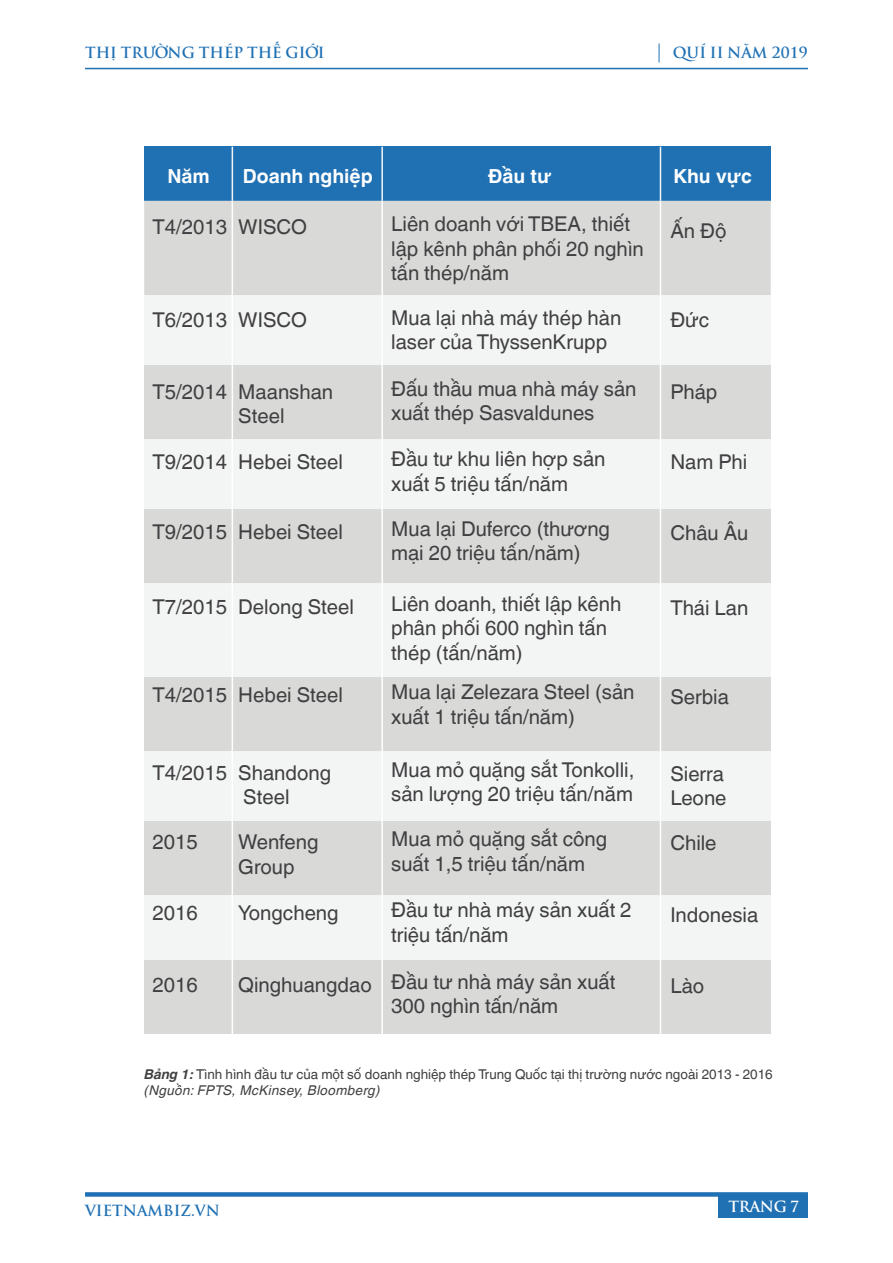
<style>
.page{position:relative;width:893px;height:1263px;background:#fff}
.page>*{position:absolute;margin:0;border:0;box-sizing:border-box;transform-origin:0 0}
.t1{font:20.4px/24.5px "Helvetica World";color:#413f41}
.t2{font:700 19.35px "Helvetica World";color:#fff}
.t3{font:15px "UTM Trajan Pro Bold";color:#2071b4}
.t4{font:15px "UTM Trajan Pro Bold";letter-spacing:-.025em;color:#fff}
.t5{font:13.5px/16.2px "Helvetica World";color:#413f41}
.s1{font-weight:700;font-style:italic}
.s2{font-style:italic}
</style>
<div class="page">
<hr style="left:85px;top:68px;width:723px;height:1px;background:#2071b4">
<div style="left:85px;top:1192px;width:723px;height:5px;background:#2071b4"></div>
<div style="left:719px;top:1194px;width:89px;height:23px;background:#2071b4"></div>
<svg style="left:659px;top:44px;width:1px;height:19px"></svg>
<div style="left:144px;top:147px;width:627px;height:54px;background:#2071b4"></div>
<div style="left:144px;top:201px;width:627px;height:94px;background:#d9d9d8"></div>
<div style="left:144px;top:295px;width:627px;height:70px;background:#f3f5f5"></div>
<div style="left:144px;top:439px;width:627px;height:70px;background:#f3f5f5"></div>
<div style="left:144px;top:751px;width:627px;height:70px;background:#f3f5f5"></div>
<div style="left:144px;top:894px;width:627px;height:70px;background:#f3f5f5"></div>
<div style="left:144px;top:583px;width:627px;height:94px;background:#f3f5f5"></div>
<div style="left:144px;top:365px;width:627px;height:74px;background:#d9d9d8"></div>
<div style="left:144px;top:509px;width:627px;height:74px;background:#d9d9d8"></div>
<div style="left:144px;top:677px;width:627px;height:74px;background:#d9d9d8"></div>
<div style="left:144px;top:821px;width:627px;height:73px;background:#d9d9d8"></div>
<div style="left:144px;top:960px;width:627px;height:74px;background:#d9d9d8"></div>
<hr style="left:232px;top:147px;width:1px;height:54px;background:#f3f5f5">
<hr style="left:381px;top:147px;width:2px;height:54px;background:#f3f5f5">
<hr style="left:660px;top:147px;width:1px;height:54px;background:#f3f5f5">
<hr style="left:232px;top:201px;width:1px;height:833px;background:#fff">
<hr style="left:381px;top:201px;width:2px;height:833px;background:#fff">
<hr style="left:660px;top:201px;width:1px;height:833px;background:#fff">
<p class="t3" style="left:85px;top:41px;width:241px">THỊ TRƯỜNG THÉP THẾ GIỚI</p>
<p class="t3" style="left:673px;top:41px;width:136px">QUÍ II NĂM 2019</p>
<p class="t2" style="left:167px;top:165px;width:44px">Năm</p>
<p class="t2" style="left:243px;top:165px;width:131px">Doanh nghiệp</p>
<p class="t2" style="left:488px;top:165px;width:65px">Đầu tư</p>
<p class="t2" style="left:673px;top:165px;width:80px">Khu vực</p>
<p class="t1" style="left:152px;top:215px;width:156px">T4/2013 WISCO</p>
<p class="t1" style="left:670px;top:218px;width:58px">Ấn Độ</p>
<p class="t1" style="left:391px;top:212px;width:254px">Liên doanh với TBEA, thiết lập kênh phân phối 20 nghìn tấn thép/năm</p>
<p class="t1" style="left:152px;top:308px;width:156px">T6/2013 WISCO</p>
<p class="t1" style="left:391px;top:305px;width:232px">Mua lại nhà máy thép hàn</p>
<p class="t1" style="left:670px;top:308px;width:40px">Đức</p>
<p class="t1" style="left:391px;top:330px;width:217px">laser của ThyssenKrupp</p>
<p class="t1" style="left:152px;top:379px;width:76px">T5/2014</p>
<p class="t1" style="left:391px;top:376px;width:247px">Đấu thầu mua nhà máy sản xuất thép Sasvaldunes</p>
<p class="t1" style="left:391px;top:447px;width:216px">Đầu tư khu liên hợp sản xuất 5 triệu tấn/năm</p>
<p class="t1" style="left:391px;top:516px;width:220px">Mua lại Duferco (thương mại 20 triệu tấn/năm)</p>
<p class="t1" style="left:670px;top:379px;width:49px">Pháp</p>
<p class="t1" style="left:238px;top:379px;width:96px">Maanshan<br>Steel</p>
<p class="t1" style="left:238px;top:450px;width:106px">Hebei Steel</p>
<p class="t1" style="left:152px;top:450px;width:76px">T9/2014</p>
<p class="t1" style="left:670px;top:450px;width:78px">Nam Phi</p>
<p class="t1" style="left:670px;top:521px;width:80px">Châu Âu</p>
<p class="t1" style="left:238px;top:519px;width:106px">Hebei Steel</p>
<p class="t1" style="left:152px;top:519px;width:76px">T9/2015</p>
<p class="t1" style="left:152px;top:594px;width:203px">T7/2015 Delong Steel</p>
<p class="t1" style="left:391px;top:592px;width:232px">Liên doanh, thiết lập kênh</p>
<p class="t1" style="left:670px;top:596px;width:80px">Thái Lan</p>
<p class="t1" style="left:391px;top:616px;width:217px">phân phối 600 nghìn tấn thép (tấn/năm)</p>
<p class="t1" style="left:152px;top:683px;width:192px">T4/2015 Hebei Steel</p>
<p class="t1" style="left:391px;top:680px;width:245px">Mua lại Zelezara Steel (sản</p>
<p class="t1" style="left:670px;top:684px;width:60px">Serbia</p>
<p class="t1" style="left:391px;top:705px;width:185px">xuất 1 triệu tấn/năm)</p>
<p class="t1" style="left:391px;top:757px;width:245px">Mua mỏ quặng sắt Tonkolli, sản lượng 20 triệu tấn/năm</p>
<p class="t1" style="left:243px;top:760px;width:89px;text-indent:-91px">T4/2015 Shandong<br>Steel</p>
<p class="t1" style="left:670px;top:762px;width:58px">Sierra<br>Leone</p>
<p class="t1" style="left:152px;top:830px;width:47px">2015</p>
<p class="t1" style="left:238px;top:830px;width:82px">Wenfeng<br>Group</p>
<p class="t1" style="left:391px;top:827px;width:217px">Mua mỏ quặng sắt công</p>
<p class="t1" style="left:670px;top:831px;width:48px">Chile</p>
<p class="t1" style="left:391px;top:851px;width:195px">suất 1,5 triệu tấn/năm</p>
<p class="t1" style="left:152px;top:901px;width:47px">2016</p>
<p class="t1" style="left:238px;top:901px;width:102px">Yongcheng</p>
<p class="t1" style="left:391px;top:898px;width:242px">Đầu tư nhà máy sản xuất 2</p>
<p class="t1" style="left:670px;top:902px;width:89px">Indonesia</p>
<p class="t1" style="left:391px;top:923px;width:119px">triệu tấn/năm</p>
<p class="t1" style="left:152px;top:972px;width:47px">2016</p>
<p class="t1" style="left:238px;top:969px;width:379px">Qinghuangdao Đầu tư nhà máy sản xuất</p>
<p class="t1" style="left:670px;top:973px;width:35px">Lào</p>
<p class="t1" style="left:391px;top:994px;width:168px">300 nghìn tấn/năm</p>
<p class="t5" style="left:144px;top:1066px;width:630px"><span class="s1">Bảng 1:</span> Tình hình đầu tư của một số doanh nghiệp thép Trung Quốc tại thị trường nước ngoài 2013 - 2016 <span class="s2">(Nguồn: FPTS, McKinsey, Bloomberg)</span></p>
<p class="t3" style="left:85px;top:1198px;width:136px">VIETNAMBIZ.VN</p>
<p class="t4" style="left:729px;top:1195px;width:72px">TRANG 7</p>
</div>
